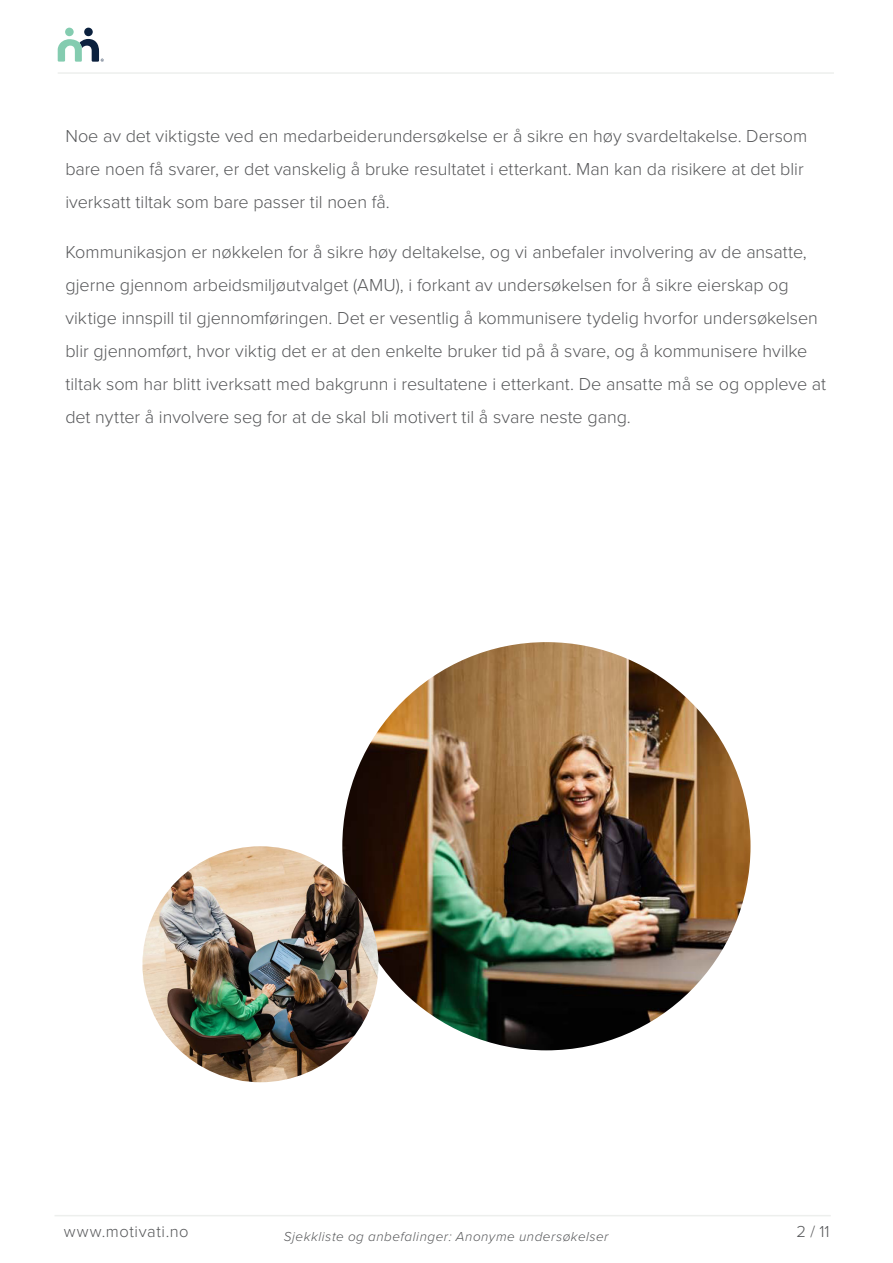
<style>
.page{position:relative;width:893px;height:1263px;background:#fff}
.page>*{position:absolute;margin:0;border:0;box-sizing:border-box;transform-origin:0 0}
.Brødtekst{font:300 18px/33px "Proxima Nova";letter-spacing:-.005em;color:#57585a}
.t1{font:300 16.5px "Proxima Nova";letter-spacing:.035em;color:#57585a}
.t2{font:italic 300 13.5px "Proxima Nova";letter-spacing:.035em;color:#57585a}
</style>
<div class="page">
<hr style="left:58px;top:72px;width:776px;height:2px;background:#edefed">
<hr style="left:55px;top:1215px;width:776px;height:1px;background:#edefed">
<div style="left:84px;top:28px;width:9px;height:8px;background:#0b213e;border-radius:50%"></div>
<div style="left:65px;top:28px;width:9px;height:8px;background:#84ccb0;border-radius:50%"></div>
<svg style="left:58px;top:39px;width:46px;height:23px"></svg>
<img style="left:342px;top:642px;width:408px;height:408px;border-radius:204px">
<img style="left:142px;top:846px;width:236px;height:236px;border-radius:118px">
<p class="Brødtekst" style="left:65px;top:118px;width:743px">Noe av det viktigste ved en medarbeiderundersøkelse er å sikre en høy svardeltakelse. Dersom bare noen få svarer, er det vanskelig å bruke resultatet i etterkant. Man kan da risikere at det blir iverksatt tiltak som bare passer til noen få.</p>
<p class="Brødtekst" style="left:65px;top:234px;width:762px">Kommunikasjon er nøkkelen for å sikre høy deltakelse, og vi anbefaler involvering av de ansatte, gjerne gjennom arbeidsmiljøutvalget (AMU), i forkant av undersøkelsen for å sikre eierskap og viktige innspill til gjennomføringen. Det er vesentlig å kommunisere tydelig hvorfor undersøkelsen blir gjennomført, hvor viktig det er at den enkelte bruker tid på å svare, og å kommunisere hvilke tiltak som har blitt iverksatt med bakgrunn i resultatene i etterkant. De ansatte må se og oppleve at det nytter å involvere seg for at de skal bli motivert til å svare neste gang.</p>
<p class="t1" style="left:64px;top:1219px;width:126px">www.motivati.no</p>
<p class="t2" style="left:284px;top:1227px;width:326px">Sjekkliste og anbefalinger: Anonyme undersøkelser</p>
<p class="t1" style="left:797px;top:1219px;width:35px">2 / 11</p>
</div>
